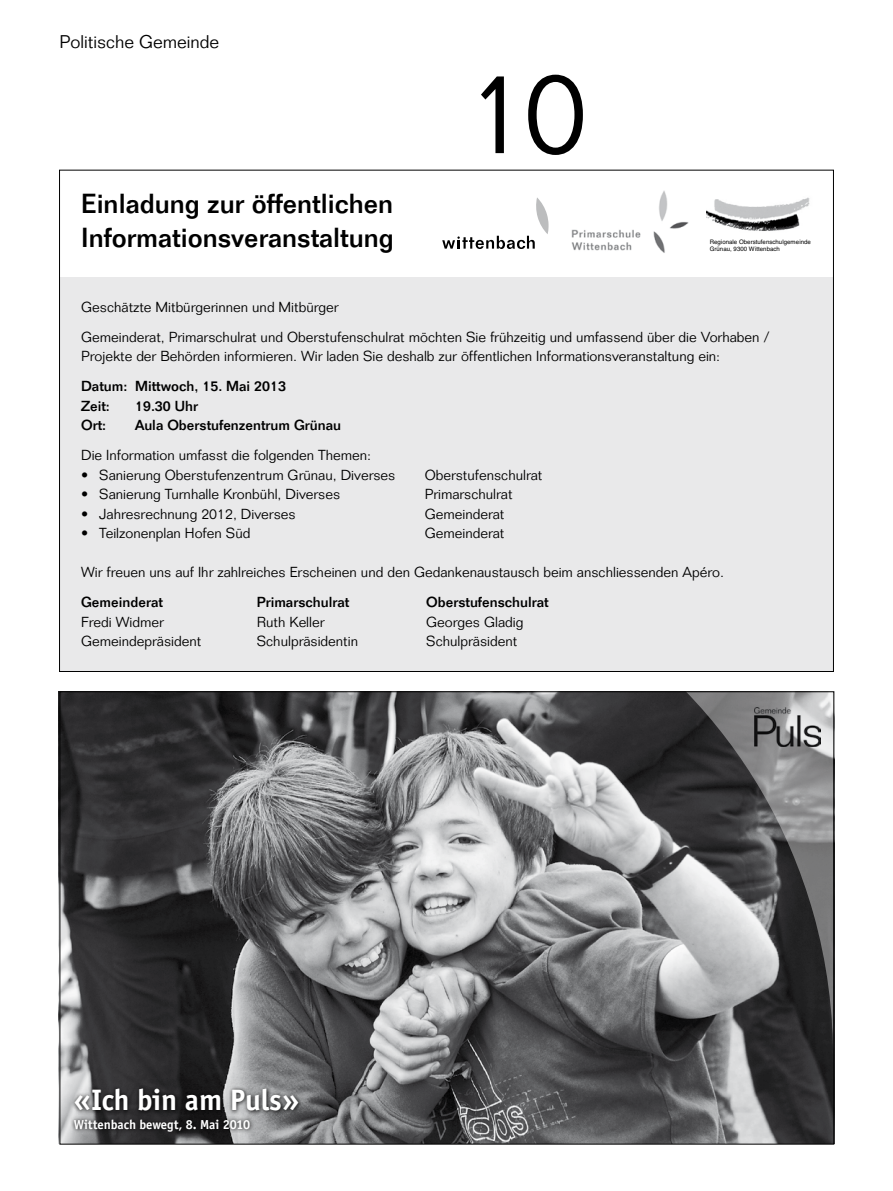
<style>
.page{position:relative;width:893px;height:1191px;background:#fff}
.page>*{position:absolute;margin:0;border:0;box-sizing:border-box;transform-origin:0 0}
.t1{font:300 114px "Folio";color:#000}
.t2{font:700 30.45px "Officina Sans";color:#fff}
.t3{font:500 27px/34.5px "Folio";color:#000}
.t4{font:300 18px "Folio";color:#000}
.t5{font:300 14.25px/30px "Folio";color:#000}
.t6{font:500 14.25px/19.5px "Folio";color:#000}
.t7{font:700 13.5px "Officina Sans";color:#fff}
.t8{font:6.15px/7.1px "Helvetica";color:#000}
</style>
<div class="page">
<img style="left:571px;top:190px;width:118px;height:63px">
<div style="left:60px;top:278px;width:773px;height:393px;background:#e9e9ea"></div>
<img style="left:706px;top:197px;width:104px;height:34px">
<svg style="left:442px;top:197px;width:106px;height:52px"></svg>
<img style="left:59px;top:692px;width:773px;height:452px">
<svg style="left:686px;top:693px;width:146px;height:368px;background:#6c6c6e"></svg>
<img style="left:755px;top:707px;width:65px;height:40px">
<svg style="left:70px;top:1115px;width:185px;height:21px;background:#414142"></svg>
<svg style="left:71px;top:1084px;width:232px;height:31px;background:#49494a"></svg>
<p class="t4" style="left:60px;top:31px;width:161px">Politische Gemeinde</p>
<h3 class="t3" style="left:81px;top:186px;width:314px">Einladung zur öffentlichen<br>Informationsveranstaltung</h3>
<h1 class="t1" style="left:466px;top:45px;width:123px">10</h1>
<p class="t8" style="left:710px;top:238px;width:103px">Regionale Oberstufenschulgemeinde<br>Grünau, 9300 Wittenbach</p>
<p class="t5" style="left:81px;top:292px;width:690px">Geschätzte Mitbürgerinnen und Mitbürger<br>Gemeinderat, Primarschulrat und Oberstufenschulrat möchten Sie frühzeitig und umfassend über die Vorhaben /</p>
<p class="t5" style="left:81px;top:341px;width:641px">Projekte der Behörden informieren. Wir laden Sie deshalb zur öffentlichen Informationsveranstaltung ein:</p>
<p class="t6" style="left:81px;top:376px;width:206px">Datum: Mittwoch, 15. Mai 2013<br>Zeit:</p>
<p class="t6" style="left:135px;top:396px;width:64px">19.30 Uhr</p>
<p class="t6" style="left:81px;top:415px;width:27px">Ort:</p>
<p class="t6" style="left:135px;top:415px;width:207px">Aula Oberstufenzentrum Grünau</p>
<p class="t5" style="left:81px;top:440px;width:292px">Die Information umfasst die folgenden Themen:</p>
<p class="t5" style="left:81px;top:460px;width:316px">• Sanierung Oberstufenzentrum Grünau, Diverses</p>
<p class="t5" style="left:425px;top:460px;width:119px">Oberstufenschulrat</p>
<p class="t5" style="left:81px;top:479px;width:261px">• Sanierung Turnhalle Kronbühl, Diverses</p>
<p class="t5" style="left:425px;top:479px;width:89px">Primarschulrat</p>
<p class="t5" style="left:81px;top:499px;width:216px">• Jahresrechnung 2012, Diverses</p>
<p class="t5" style="left:425px;top:499px;width:81px">Gemeinderat</p>
<p class="t5" style="left:81px;top:518px;width:171px">• Teilzonenplan Hofen Süd</p>
<p class="t5" style="left:425px;top:518px;width:81px">Gemeinderat</p>
<p class="t5" style="left:81px;top:557px;width:644px">Wir freuen uns auf Ihr zahlreiches Erscheinen und den Gedankenaustausch beim anschliessenden Apéro.</p>
<p class="t6" style="left:81px;top:592px;width:83px">Gemeinderat</p>
<p class="t6" style="left:257px;top:592px;width:94px">Primarschulrat</p>
<p class="t6" style="left:426px;top:592px;width:124px">Oberstufenschulrat</p>
<p class="t5" style="left:81px;top:607px;width:84px">Fredi Widmer</p>
<p class="t5" style="left:257px;top:607px;width:69px">Ruth Keller</p>
<p class="t5" style="left:426px;top:607px;width:99px">Georges Gladig</p>
<p class="t5" style="left:81px;top:626px;width:122px">Gemeindepräsident</p>
<p class="t5" style="left:257px;top:626px;width:103px">Schulpräsidentin</p>
<p class="t5" style="left:426px;top:626px;width:93px">Schulpräsident</p>
<h2 class="t2" style="left:74px;top:1081px;width:227px">«Ich bin am Puls»</h2>
<p class="t7" style="left:74px;top:1116px;width:178px">Wittenbach bewegt, 8. Mai 2010</p>
</div>
